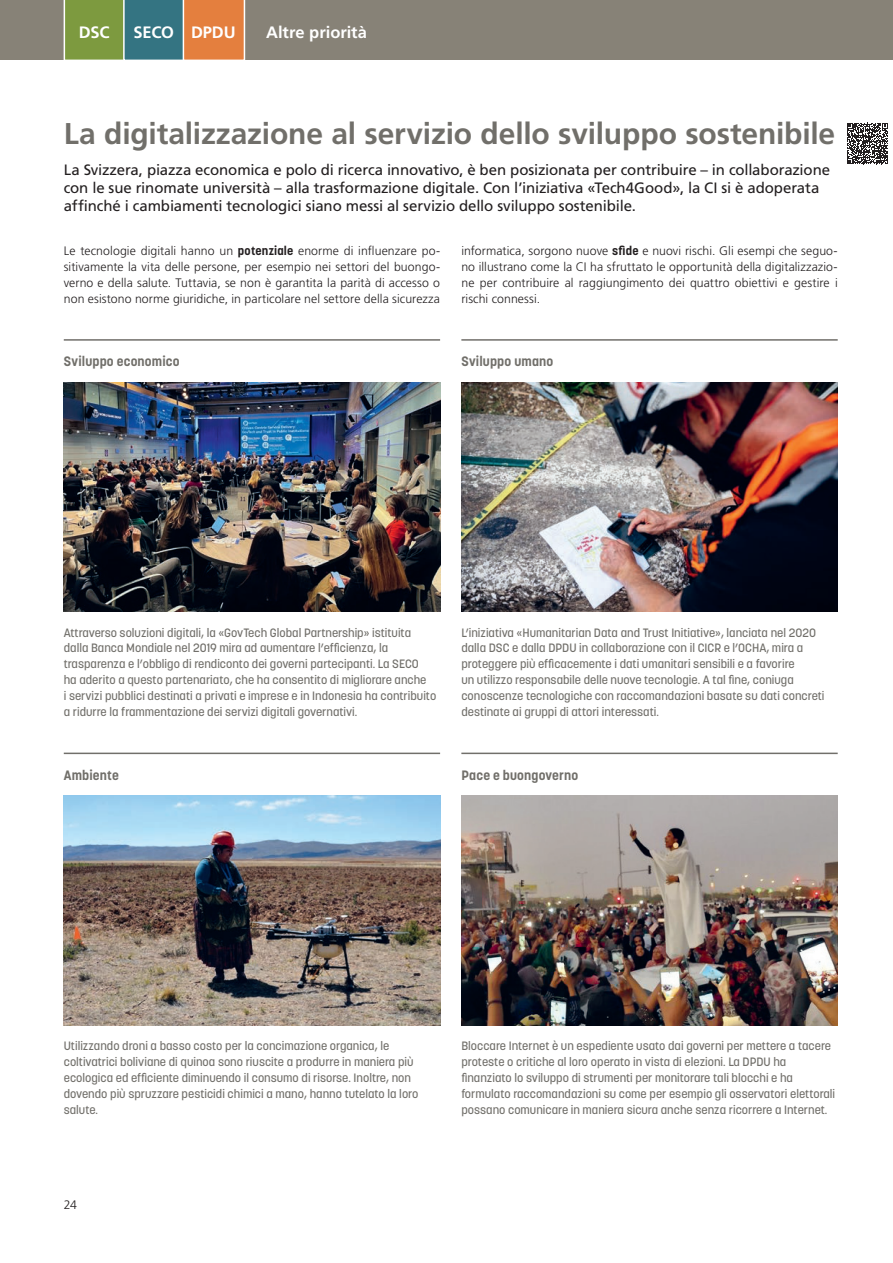
<style>
.page{position:relative;width:893px;height:1263px;background:#fff}
.page>*{position:absolute;margin:0;border:0;box-sizing:border-box;transform-origin:0 0}
.t1{font:700 30px "Frutiger LT Pro";letter-spacing:-.005em;color:#716f6a}
.t2{font:700 16.5px "Frutiger LT Pro";letter-spacing:-.005em;color:#fff}
.t3{font:15px/18px "Frutiger LT Pro";letter-spacing:-.01em;color:#231f20}
.t4{font:700 13.5px "Korolev";letter-spacing:.015em;color:#716f6a}
.t5{font:300 12.3px/15.9px "Frutiger LT Pro";letter-spacing:.005em;color:#231f20;text-align:justify}
.t6{font:500 12px/15.9px "Korolev";color:#716f6a}
.s1{font-family:"Korolev";font-weight:700}
</style>
<div class="page">
<div style="left:0;top:0;width:893px;height:60px;background:#878277"></div>
<svg style="left:63px;top:0;width:183px;height:60px;background:#8c895b"></svg>
<hr style="left:64px;top:339px;width:376px;height:2px;background:#716f6a">
<hr style="left:64px;top:753px;width:376px;height:1px;background:#716f6a">
<hr style="left:461px;top:339px;width:377px;height:2px;background:#716f6a">
<hr style="left:461px;top:753px;width:377px;height:1px;background:#716f6a">
<img style="left:64px;top:795px;width:376px;height:230px">
<img style="left:461px;top:795px;width:377px;height:230px">
<img style="left:64px;top:382px;width:376px;height:230px">
<img style="left:461px;top:382px;width:377px;height:230px">
<svg style="left:847px;top:123px;width:41px;height:41px"></svg>
<h2 class="t2" style="left:79px;top:22px;width:32px">DSC</h2>
<h2 class="t2" style="left:134px;top:22px;width:103px">SECO DPDU</h2>
<h2 class="t2" style="left:266px;top:22px;width:103px">Altre priorità</h2>
<h1 class="t1" style="left:64px;top:115px;width:773px">La digitalizzazione al servizio dello sviluppo sostenibile</h1>
<p class="t3" style="left:64px;top:161px;width:768px">La Svizzera, piazza economica e polo di ricerca innovativo, è ben posizionata per contribuire – in collaborazione con le sue rinomate università – alla trasformazione digitale. Con l’iniziativa «Tech4Good», la CI si è adoperata affinché i cambiamenti tecnologici siano messi al servizio dello sviluppo sostenibile.</p>
<p class="t5" style="left:64px;top:243px;width:378px">Le tecnologie digitali hanno un <span class="s1">potenziale</span> enorme di influenzare po&shy;sitivamente la vita delle persone, per esempio nei settori del buongo&shy;verno e della salute. Tuttavia, se non è garantita la parità di accesso o non esistono norme giuridiche, in particolare nel settore della sicurezza</p>
<p class="t5" style="left:461px;top:243px;width:378px">informatica, sorgono nuove <span class="s1">sfide</span> e nuovi rischi. Gli esempi che seguo&shy;no illustrano come la CI ha sfruttato le opportunità della digitalizzazio&shy;ne per contribuire al raggiungimento dei quattro obiettivi e gestire i rischi connessi.</p>
<p class="t4" style="left:64px;top:353px;width:117px">Sviluppo economico</p>
<p class="t4" style="left:461px;top:353px;width:93px">Sviluppo umano</p>
<p class="t6" style="left:64px;top:624px;width:374px">Attraverso soluzioni digitali, la «GovTech Global Partnership» istituita dalla Banca Mondiale nel 2019 mira ad aumentare l’efficienza, la trasparenza e l’obbligo di rendiconto dei governi partecipanti. La SECO<br>ha aderito a questo partenariato, che ha consentito di migliorare anche<br>i servizi pubblici destinati a privati e imprese e in Indonesia ha contribuito a ridurre la frammentazione dei servizi digitali governativi.</p>
<p class="t4" style="left:64px;top:766px;width:56px">Ambiente</p>
<p class="t6" style="left:461px;top:624px;width:365px">L’iniziativa «Humanitarian Data and Trust Initiative», lanciata nel 2020 dalla DSC e dalla DPDU in collaborazione con il CICR e l’OCHA, mira a proteggere più efficacemente i dati umanitari sensibili e a favorire<br>un utilizzo responsabile delle nuove tecnologie. A tal fine, coniuga conoscenze tecnologiche con raccomandazioni basate su dati concreti destinate ai gruppi di attori interessati.</p>
<p class="t4" style="left:461px;top:766px;width:118px">Pace e buongoverno</p>
<p class="t6" style="left:64px;top:1038px;width:356px">Utilizzando droni a basso costo per la concimazione organica, le coltivatrici boliviane di quinoa sono riuscite a produrre in maniera più ecologica ed efficiente diminuendo il consumo di risorse. Inoltre, non dovendo più spruzzare pesticidi chimici a mano, hanno tutelato la loro salute.</p>
<p class="t5" style="left:64px;top:1197px;width:15px">24</p>
<p class="t6" style="left:461px;top:1038px;width:375px">Bloccare Internet è un espediente usato dai governi per mettere a tacere proteste o critiche al loro operato in vista di elezioni. La DPDU ha finanziato lo sviluppo di strumenti per monitorare tali blocchi e ha formulato raccomandazioni su come per esempio gli osservatori elettorali possano comunicare in maniera sicura anche senza ricorrere a Internet.</p>
</div>
